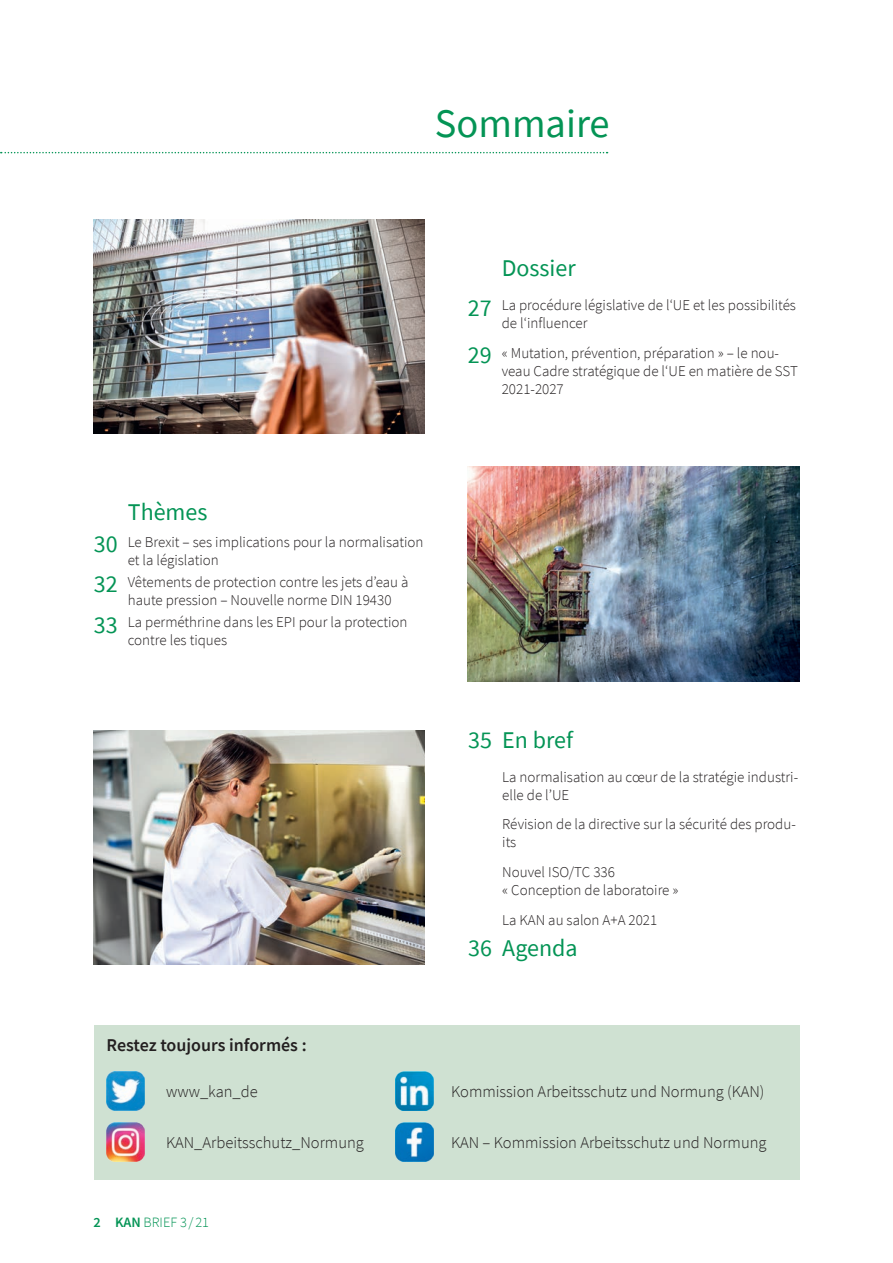
<style>
.page{position:relative;width:893px;height:1263px;background:#fff}
.page>*{position:absolute;margin:0;border:0;box-sizing:border-box;transform-origin:0 0}
.t1{font:40.5px "Source Sans Pro";color:#049455}
.ZU_1{font:24px "Source Sans Pro";color:#049455}
.g_IHV_D{font:24px "Source Sans Pro";color:#049455}
.VS{font:600 18px "Source Sans Pro";color:#231f20}
.g_D{font:300 16.5px "Source Sans Pro";color:#231f20}
.g_IHV_D-2{font:300 15px/18px "Source Sans Pro";color:#231f20}
.t2{font:300 14.25px "Source Sans Pro";color:#049455}
.s1{font-weight:400;font-size:24px;color:#049455}
.s2{font-weight:600}
</style>
<div class="page">
<img style="left:94px;top:219px;width:331px;height:215px">
<img style="left:468px;top:466px;width:331px;height:215px">
<img style="left:94px;top:731px;width:331px;height:233px">
<svg style="left:1px;top:152px;width:607px;height:1px"></svg>
<div style="left:94px;top:1025px;width:705px;height:154px;background:#cfe1d2"></div>
<img style="left:107px;top:1072px;width:38px;height:38px">
<img style="left:396px;top:1072px;width:38px;height:38px">
<img style="left:107px;top:1123px;width:38px;height:38px">
<img style="left:396px;top:1123px;width:38px;height:38px">
<p class="t1" style="left:435px;top:97px;width:176px">Sommaire</p>
<p class="ZU_1" style="left:128px;top:497px;width:81px">Thèmes</p>
<p class="g_IHV_D-2" style="left:128px;top:533px;width:297px;text-indent:-34px"><span class="s1">30</span> Le Brexit – ses implications pour la normalisation et la législation</p>
<p class="g_IHV_D-2" style="left:128px;top:573px;width:282px;text-indent:-34px"><span class="s1">32</span> Vêtements de protection contre les jets d’eau à haute pression – Nouvelle norme DIN 19430</p>
<p class="g_IHV_D-2" style="left:128px;top:613px;width:281px;text-indent:-34px"><span class="s1">33</span> La perméthrine dans les EPI pour la protection contre les tiques</p>
<p class="ZU_1" style="left:502px;top:253px;width:76px">Dossier</p>
<p class="g_IHV_D-2" style="left:502px;top:296px;width:296px;text-indent:-34px"><span class="s1">27</span> La procédure législative de l‘UE et les possibilités de l‘influencer</p>
<p class="g_IHV_D-2" style="left:502px;top:344px;width:298px;text-indent:-34px"><span class="s1">29</span> « Mutation, prévention, préparation » – le nou&shy;veau Cadre stratégique de l‘UE en matière de SST<br>2021-2027</p>
<p class="ZU_1" style="left:468px;top:724px;width:106px">35 En bref</p>
<p class="g_IHV_D-2" style="left:502px;top:768px;width:297px">La normalisation au cœur de la stratégie industri&shy;elle de l’UE</p>
<p class="g_IHV_D-2" style="left:502px;top:815px;width:295px">Révision de la directive sur la sécurité des produ&shy;its</p>
<p class="g_IHV_D-2" style="left:502px;top:863px;width:178px">Nouvel ISO/TC 336<br>« Conception de laboratoire »</p>
<p class="g_IHV_D-2" style="left:502px;top:911px;width:157px">La KAN au salon A+A 2021</p>
<p class="g_IHV_D" style="left:468px;top:933px;width:111px">36 Agenda</p>
<p class="VS" style="left:107px;top:1033px;width:202px">Restez toujours informés :</p>
<p class="g_D" style="left:166px;top:1082px;width:93px">www_kan_de</p>
<p class="g_D" style="left:451px;top:1082px;width:315px">Kommission Arbeitsschutz und Normung (KAN)</p>
<p class="g_D" style="left:166px;top:1133px;width:199px">KAN_Arbeitsschutz_Normung</p>
<p class="g_D" style="left:451px;top:1133px;width:317px">KAN – Kommission Arbeitsschutz und Normung</p>
<p class="t2" style="left:94px;top:1214px;width:117px"><span class="s2">2 KAN</span> BRIEF 3 / 21</p>
</div>
